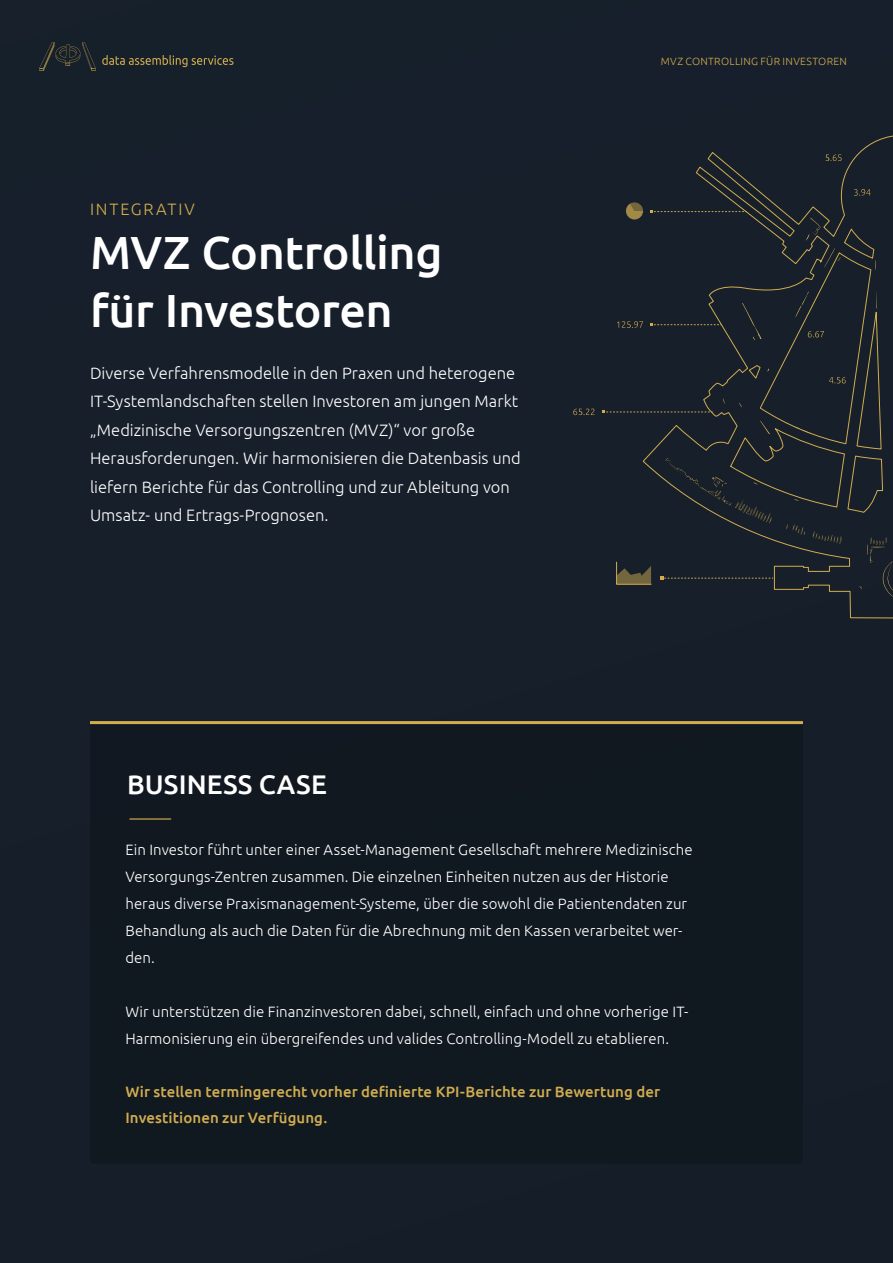
<style>
.page{position:relative;width:893px;height:1263px;background:#161f2a}
.page>*{position:absolute;margin:0;border:0;box-sizing:border-box;transform-origin:0 0}
.t1{font:500 46.5px "Ubuntu";letter-spacing:-.01em;color:#fff}
.t2{font:500 27px "Ubuntu";letter-spacing:.01em;color:#fff}
.P-Einleitung{font:300 16.5px/28.5px "Ubuntu";color:#fff}
.P-Zusatz_Überschrift{font:300 16.5px "Ubuntu";letter-spacing:.115em;color:#d2ad4f}
.P-Fließtext_groß{font:300 15px/27px "Ubuntu";letter-spacing:.005em;color:#fff}
.P-Fließtext_groß-2{font:500 15px/26px "Ubuntu";letter-spacing:.005em;color:#d2ad4f}
.t3{font:300 10.5px "Ubuntu";letter-spacing:.03em;color:#d2ad4f}
</style>
<div class="page">
<svg style="left:39px;top:42px;width:194px;height:29px"></svg>
<svg style="left:642px;top:135px;width:251px;height:483px"></svg>
<svg style="left:760px;top:421px;width:10px;height:13px"></svg>
<svg style="left:795px;top:291px;width:14px;height:26px"></svg>
<svg style="left:876px;top:291px;width:1px;height:17px"></svg>
<svg style="left:806px;top:218px;width:15px;height:23px"></svg>
<svg style="left:723px;top:398px;width:2px;height:7px"></svg>
<svg style="left:739px;top:403px;width:3px;height:4px"></svg>
<svg style="left:742px;top:303px;width:19px;height:37px"></svg>
<svg style="left:812px;top:531px;width:30px;height:13px"></svg>
<svg style="left:824px;top:248px;width:17px;height:19px"></svg>
<svg style="left:786px;top:525px;width:19px;height:10px"></svg>
<svg style="left:795px;top:427px;width:16px;height:7px"></svg>
<svg style="left:665px;top:459px;width:107px;height:64px"></svg>
<svg style="left:859px;top:537px;width:34px;height:64px"></svg>
<svg style="left:650px;top:323px;width:72px;height:3px"></svg>
<svg style="left:650px;top:210px;width:97px;height:3px"></svg>
<svg style="left:660px;top:576px;width:113px;height:4px"></svg>
<svg style="left:617px;top:321px;width:26px;height:7px"></svg>
<svg style="left:603px;top:411px;width:110px;height:2px"></svg>
<svg style="left:573px;top:409px;width:22px;height:6px"></svg>
<svg style="left:829px;top:377px;width:17px;height:6px"></svg>
<svg style="left:854px;top:189px;width:16px;height:7px"></svg>
<svg style="left:826px;top:154px;width:16px;height:7px"></svg>
<svg style="left:808px;top:331px;width:16px;height:6px"></svg>
<svg style="left:616px;top:561px;width:36px;height:24px"></svg>
<svg style="left:626px;top:201px;width:17px;height:18px"></svg>
<div style="left:90px;top:721px;width:713px;height:443px;background:#101820;border-radius:5px"></div>
<hr style="left:90px;top:721px;width:713px;height:3px;background:#d2ad4f">
<hr style="left:129px;top:818px;width:42px;height:1px;background:#d2ad4f">
<p class="P-Zusatz_Überschrift" style="left:90px;top:199px;width:106px">INTEGRATIV</p>
<h1 class="t1" style="left:90px;top:223px;width:354px">MVZ Controlling</h1>
<h1 class="t1" style="left:90px;top:281px;width:304px">für Investoren</h1>
<p class="P-Einleitung" style="left:90px;top:358px;width:432px">Diverse Verfahrensmodelle in den Praxen und heterogene IT-Systemlandschaften stellen Investoren am jungen Markt „Medizinische Versorgungszentren (MVZ)“ vor große Herausforderungen. Wir harmonisieren die Datenbasis und liefern Berichte für das Controlling und zur Ableitung von Umsatz- und Ertrags-Prognosen.</p>
<h2 class="t2" style="left:127px;top:767px;width:201px">BUSINESS CASE</h2>
<p class="t3" style="left:661px;top:55px;width:188px">MVZ CONTROLLING FÜR INVESTOREN</p>
<p class="P-Fließtext_groß" style="left:125px;top:836px;width:569px">Ein Investor führt unter einer Asset-Management Gesellschaft mehrere Medizinische Versorgungs-Zentren zusammen. Die einzelnen Einheiten nutzen aus der Historie heraus diverse Praxismanagement-Systeme, über die sowohl die Patientendaten zur Behandlung als auch die Daten für die Abrechnung mit den Kassen verarbeitet wer&shy;den.</p>
<p class="P-Fließtext_groß" style="left:125px;top:998px;width:564px">Wir unterstützen die Finanzinvestoren dabei, schnell, einfach und ohne vorherige IT-<br>Harmonisierung ein übergreifendes und valides Controlling-Modell zu etablieren.</p>
<p class="P-Fließtext_groß-2" style="left:125px;top:1078px;width:536px">Wir stellen termingerecht vorher definierte KPI-Berichte zur Bewertung der<br>Investitionen zur Verfügung.</p>
</div>
